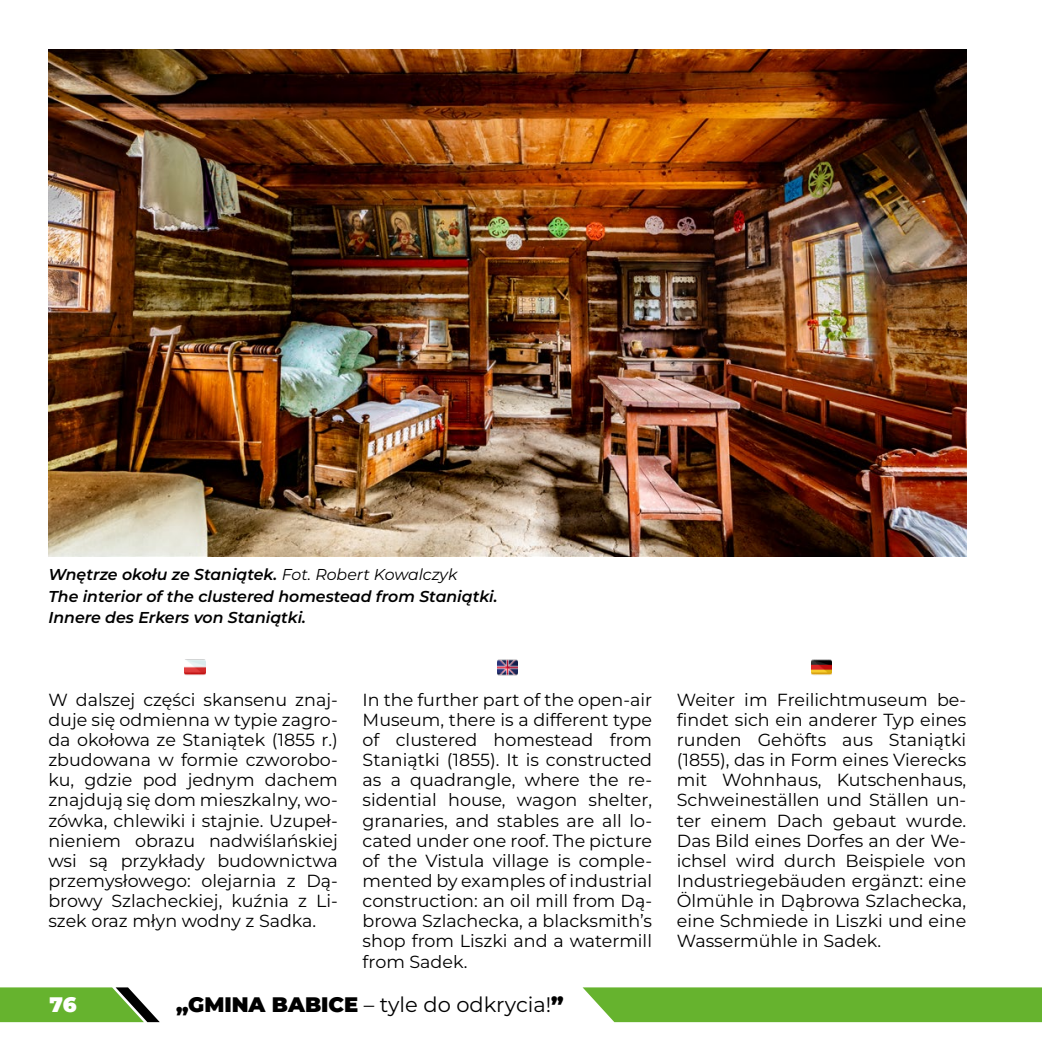
<style>
.page{position:relative;width:1042px;height:1042px;background:#fff}
.page>*{position:absolute;margin:0;border:0;box-sizing:border-box;transform-origin:0 0}
.t1{font:21px "Montserrat";color:#000}
.t2{font:900 21px "Montserrat";color:#fff}
.t3{font:17.5px/20.1px "Montserrat";color:#000;text-align:justify}
.t4{font:italic 600 15.75px/21.5px "Montserrat";color:#000}
.s1{font-weight:400}
.s2{font-weight:900}
</style>
<div class="page">
<svg style="left:0;top:987px;width:160px;height:35px;background:#72af46"></svg>
<div style="left:582px;top:987px;width:460px;height:35px;background:#66b32e"></div>
<img style="left:185px;top:659px;width:20px;height:16px">
<img style="left:497px;top:659px;width:21px;height:16px">
<img style="left:811px;top:659px;width:21px;height:16px">
<img style="left:48px;top:50px;width:918px;height:506px">
<p class="t4" style="left:48px;top:563px;width:451px">Wnętrze okołu ze Staniątek. <span class="s1">Fot. Robert Kowalczyk<br></span>The interior of the clustered homestead from Staniątki.<br>Innere des Erkers von Staniątki.</p>
<p class="t3" style="left:48px;top:689px;width:291px">W dalszej części skansenu znaj&shy;duje się odmienna w typie zagro&shy;da okołowa ze Staniątek (1855 r.) zbudowana w formie czworobo&shy;ku, gdzie pod jednym dachem znajdują się dom mieszkalny, wo&shy;zówka, chlewiki i stajnie. Uzupeł&shy;nieniem obrazu nadwiślańskiej wsi są przykłady budownictwa przemysłowego: olejarnia z Dą&shy;browy Szlacheckiej, kuźnia z Li&shy;szek oraz młyn wodny z Sadka.</p>
<p class="t3" style="left:363px;top:689px;width:291px">In the further part of the open-air Museum, there is a different type of clustered homestead from Staniątki (1855). It is constructed as a quadrangle, where the re&shy;sidential house, wagon shelter, granaries, and stables are all lo&shy;cated under one roof. The picture of the Vistula village is comple&shy;mented by examples of industrial construction: an oil mill from Dą&shy;browa Szlachecka, a blacksmith’s shop from Liszki and a watermill from Sadek.</p>
<p class="t3" style="left:677px;top:689px;width:291px">Weiter im Freilichtmuseum be&shy;findet sich ein anderer Typ eines runden Gehöfts aus Staniątki (1855), das in Form eines Vierecks mit Wohnhaus, Kutschenhaus, Schweineställen und Ställen un&shy;ter einem Dach gebaut wurde.<br>Das Bild eines Dorfes an der We&shy;ichsel wird durch Beispiele von Industriegebäuden ergänzt: eine Ölmühle in Dąbrowa Szlachecka, eine Schmiede in Liszki und eine Wassermühle in Sadek.</p>
<p class="t2" style="left:50px;top:991px;width:29px">76</p>
<p class="t1" style="left:176px;top:991px;width:389px"><span class="s2">„GMINA BABICE</span> – tyle do odkrycia!<span class="s2">”</span></p>
</div>
